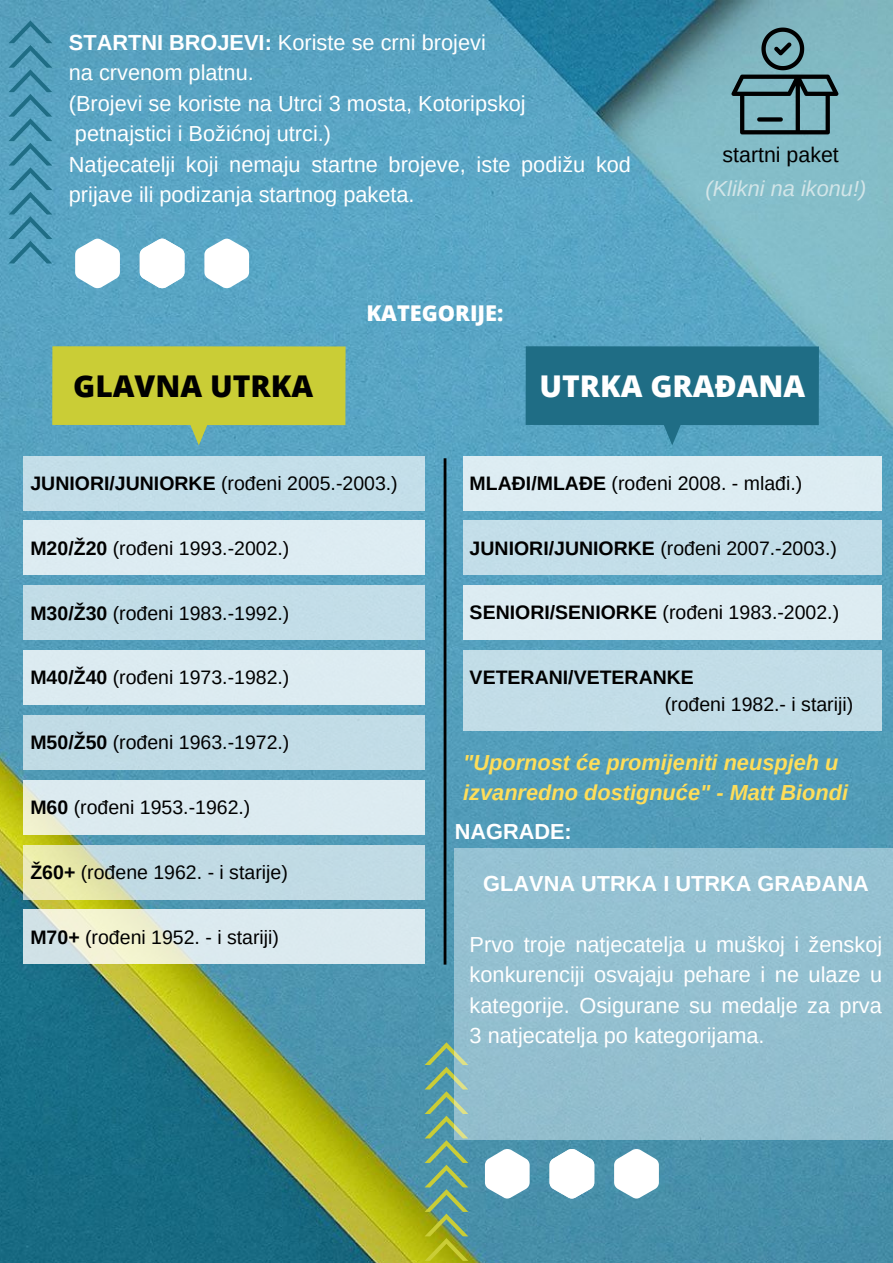
<style>
.page{position:relative;width:893px;height:1263px;background:#fff}
.page>*{position:absolute;margin:0;border:0;box-sizing:border-box;transform-origin:0 0}
.t1{font:800 30px "Open Sans";color:#fff}
.t2{font:800 30px "Open Sans";color:#000}
.t3{font:21.75px/30.4px "Arimo";color:#fff}
.t4{font:italic 700 21.75px/30.4px "Arimo";color:#ffde59}
.t5{font:700 21.75px "Arimo";color:#fff}
.t6{font:italic 21.75px "Arimo";color:#d2e5e8}
.t7{font:800 21.75px "Open Sans";color:#fff}
.t8{font:21.38px "Arimo";color:#000}
.t9{font:19.5px "Arimo";color:#000}
.t10{font:700 19.5px "Arimo";color:#000}
.s1{font-weight:700}
</style>
<div class="page">
<img style="left:0;top:0;width:893px;height:1263px">
<svg style="left:9px;top:20px;width:43px;height:243px;background:#4b97b4"></svg>
<svg style="left:424px;top:1042px;width:44px;height:221px;background:#71a17d"></svg>
<svg style="left:485px;top:1149px;width:44px;height:49px"></svg>
<svg style="left:549px;top:1149px;width:45px;height:49px"></svg>
<svg style="left:614px;top:1149px;width:45px;height:49px"></svg>
<svg style="left:204px;top:239px;width:45px;height:49px"></svg>
<svg style="left:140px;top:239px;width:44px;height:49px"></svg>
<svg style="left:75px;top:239px;width:45px;height:49px"></svg>
<svg style="left:52px;top:346px;width:293px;height:99px;background:#b3c452"></svg>
<svg style="left:526px;top:346px;width:293px;height:99px;background:#2a7891"></svg>
<div style="left:23px;top:456px;width:401px;height:54px;background:#c3dee9"></div>
<div style="left:23px;top:520px;width:401px;height:55px;background:#ddecf2"></div>
<div style="left:23px;top:585px;width:401px;height:55px;background:#c2dde7"></div>
<div style="left:23px;top:650px;width:401px;height:55px;background:#dcebf1"></div>
<div style="left:23px;top:715px;width:401px;height:55px;background:#c1dce6"></div>
<div style="left:23px;top:780px;width:401px;height:54px;background:#dcebf0"></div>
<svg style="left:23px;top:845px;width:401px;height:54px;background:#c8ddd8"></svg>
<svg style="left:23px;top:910px;width:401px;height:54px;background:#dfeae6"></svg>
<div style="left:463px;top:456px;width:418px;height:54px;background:#ddecf2"></div>
<div style="left:463px;top:520px;width:418px;height:55px;background:#c3dee9"></div>
<div style="left:463px;top:585px;width:418px;height:55px;background:#ddecf2"></div>
<div style="left:463px;top:650px;width:418px;height:81px;background:#c2dde7"></div>
<div style="left:455px;top:848px;width:438px;height:291px;background:#94c0d0"></div>
<svg style="left:731px;top:28px;width:107px;height:106px;background:#638e96"></svg>
<hr style="left:443px;top:458px;width:3px;height:506px;background:#000">
<p class="t3" style="left:69px;top:27px;width:564px"><span class="s1">STARTNI BROJEVI:</span> Koriste se crni brojevi<br>na crvenom platnu.<br>(Brojevi se koriste na Utrci 3 mosta, Kotoripskoj<br>petnajstici i Božićnoj utrci.)<br>Natjecatelji koji nemaju startne brojeve, iste podižu kod prijave ili podizanja startnog paketa.</p>
<p class="t7" style="left:366px;top:298px;width:139px">KATEGORIJE:</p>
<p class="t8" style="left:722px;top:143px;width:118px">startni paket</p>
<p class="t6" style="left:705px;top:177px;width:162px">(Klikni na ikonu!)</p>
<h1 class="t2" style="left:73px;top:365px;width:241px">GLAVNA UTRKA</h1>
<h1 class="t1" style="left:539px;top:365px;width:267px">UTRKA GRAĐANA</h1>
<p class="t9" style="left:30px;top:472px;width:369px"><span class="s1">JUNIORI/JUNIORKE</span> (rođeni 2005.-2003.)</p>
<p class="t9" style="left:30px;top:537px;width:260px"><span class="s1">M20/Ž20</span> (rođeni 1993.-2002.)</p>
<p class="t9" style="left:30px;top:602px;width:260px"><span class="s1">M30/Ž30</span> (rođeni 1983.-1992.)</p>
<p class="t9" style="left:30px;top:667px;width:260px"><span class="s1">M40/Ž40</span> (rođeni 1973.-1982.)</p>
<p class="t9" style="left:30px;top:731px;width:260px"><span class="s1">M50/Ž50</span> (rođeni 1963.-1972.)</p>
<p class="t9" style="left:30px;top:796px;width:221px"><span class="s1">M60</span> (rođeni 1953.-1962.)</p>
<p class="t9" style="left:30px;top:861px;width:259px"><span class="s1">Ž60+</span> (rođene 1962. - i starije)</p>
<p class="t9" style="left:30px;top:926px;width:250px"><span class="s1">M70+</span> (rođeni 1952. - i stariji)</p>
<p class="t9" style="left:469px;top:472px;width:334px"><span class="s1">MLAĐI/MLAĐE</span> (rođeni 2008. - mlađi.)</p>
<p class="t9" style="left:469px;top:537px;width:369px"><span class="s1">JUNIORI/JUNIORKE</span> (rođeni 2007.-2003.)</p>
<p class="t9" style="left:469px;top:602px;width:371px"><span class="s1">SENIORI/SENIORKE</span> (rođeni 1983.-2002.)</p>
<p class="t10" style="left:469px;top:667px;width:226px">VETERANI/VETERANKE</p>
<p class="t9" style="left:664px;top:694px;width:190px">(rođeni 1982.- i stariji)</p>
<p class="t4" style="left:463px;top:747px;width:386px">"Upornost će promijeniti neuspjeh u izvanredno dostignuće" - Matt Biondi</p>
<p class="t5" style="left:455px;top:819px;width:119px">NAGRADE:</p>
<p class="t5" style="left:483px;top:872px;width:387px">GLAVNA UTRKA I UTRKA GRAĐANA</p>
<p class="t3" style="left:469px;top:929px;width:414px;text-align:justify">Prvo troje natjecatelja u muškoj i ženskoj konkurenciji osvajaju pehare i ne ulaze u kategorije. Osigurane su medalje za prva 3 natjecatelja po kategorijama.</p>
</div>
